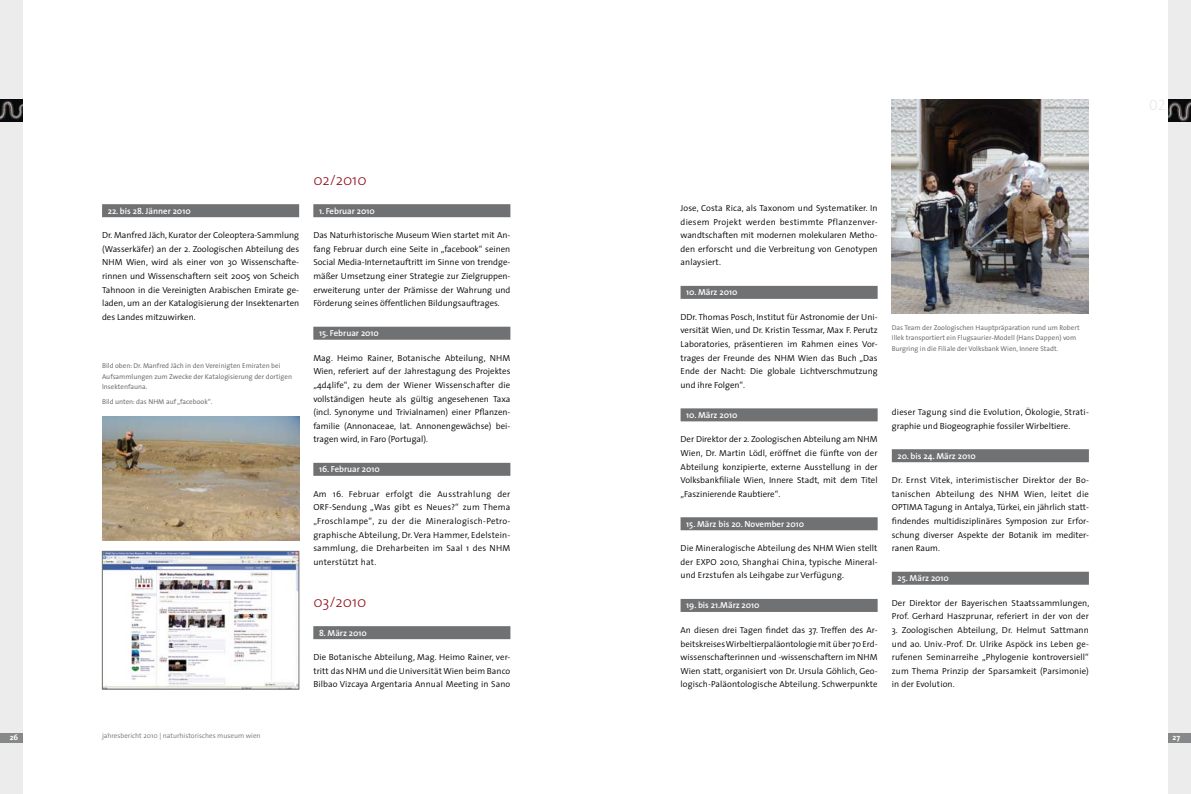
<style>
.page{position:relative;width:1191px;height:794px;background:#fff}
.page>*{position:absolute;margin:0;border:0;box-sizing:border-box;transform-origin:0 0}
.t1{font:300 15px "The Sans";color:#92131e}
.t2{font:15px "The Sans Extra Light Caps";color:#e3e4e4}
.t3{font:300 8.8px/13.6px "The Sans";color:#000;text-align:justify}
.t4{font:600 8.8px "The Sans";color:#fff}
.t5{font:700 8px "The Sans";color:#fff}
.t6{font:7px/10.5px "The Sans";color:#707173}
.t7{font:300 7px "The Sans";color:#707173}
</style>
<div class="page">
<div style="left:0;top:0;width:23px;height:794px;background:#ececed"></div>
<div style="left:0;top:732px;width:23px;height:10px;background:#878889"></div>
<div style="left:1168px;top:0;width:23px;height:794px;background:#ececed"></div>
<div style="left:1168px;top:732px;width:23px;height:10px;background:#878889"></div>
<div style="left:680px;top:286px;width:197px;height:13px;background:#707173"></div>
<div style="left:680px;top:408px;width:197px;height:13px;background:#707173"></div>
<div style="left:680px;top:517px;width:197px;height:13px;background:#707173"></div>
<div style="left:680px;top:599px;width:197px;height:13px;background:#707173"></div>
<div style="left:891px;top:449px;width:198px;height:13px;background:#707173"></div>
<div style="left:891px;top:572px;width:198px;height:13px;background:#707173"></div>
<div style="left:102px;top:204px;width:197px;height:13px;background:#707173"></div>
<div style="left:313px;top:204px;width:197px;height:13px;background:#707173"></div>
<div style="left:313px;top:327px;width:197px;height:13px;background:#707173"></div>
<div style="left:313px;top:463px;width:197px;height:13px;background:#707173"></div>
<div style="left:313px;top:626px;width:197px;height:13px;background:#707173"></div>
<img style="left:102px;top:416px;width:197px;height:125px">
<img style="left:104px;top:553px;width:193px;height:134px">
<div style="left:102px;top:551px;width:197px;height:138px;border:1px solid #707173"></div>
<img style="left:891px;top:99px;width:198px;height:214px">
<img style="left:0;top:99px;width:23px;height:23px">
<img style="left:1168px;top:99px;width:23px;height:23px">
<p class="t4" style="left:108px;top:203px;width:84px">22. bis 28. Jänner 2010</p>
<p class="t3" style="left:102px;top:228px;width:199px">Dr. Manfred Jäch, Kurator der Coleoptera-Sammlung (Wasserkäfer) an der 2. Zoologischen Abteilung des NHM Wien, wird als einer von 30 Wissenschafte&shy;rinnen und Wissenschaftern seit 2005 von Scheich Tahnoon in die Vereinigten Arabischen Emirate ge&shy;laden, um an der Katalogisierung der Insektenarten des Landes mitzuwirken.</p>
<p class="t6" style="left:102px;top:360px;width:191px">Bild oben: Dr. Manfred Jäch in den Vereinigten Emiraten bei<br>Aufsammlungen zum Zwecke der Katalogisierung der dortigen<br>Insektenfauna.</p>
<p class="t6" style="left:102px;top:396px;width:112px">Bild unten: das NHM auf „facebook“.</p>
<h1 class="t1" style="left:313px;top:167px;width:55px">02/2010</h1>
<p class="t4" style="left:319px;top:203px;width:57px">1. Februar 2010</p>
<p class="t3" style="left:313px;top:228px;width:199px">Das Naturhistorische Museum Wien startet mit An&shy;fang Februar durch eine Seite in „facebook“ seinen Social Media-Internetauftritt im Sinne von trendge&shy;mäßer Umsetzung einer Strategie zur Zielgruppen&shy;erweiterung unter der Prämisse der Wahrung und Förderung seines öffentlichen Bildungsauftrages.</p>
<p class="t4" style="left:319px;top:326px;width:61px">15. Februar 2010</p>
<p class="t3" style="left:313px;top:351px;width:199px">Mag. Heimo Rainer, Botanische Abteilung, NHM Wien, referiert auf der Jahrestagung des Projektes „4d4life“, zu dem der Wiener Wissenschafter die vollständigen heute als gültig angesehenen Taxa (incl. Synonyme und Trivialnamen) einer Pflanzen&shy;familie (Annonaceae, lat. Annonengewächse) bei&shy;tragen wird, in Faro (Portugal).</p>
<p class="t4" style="left:319px;top:462px;width:62px">16. Februar 2010</p>
<p class="t3" style="left:313px;top:487px;width:199px">Am 16. Februar erfolgt die Ausstrahlung der ORF-Sendung „Was gibt es Neues?“ zum Thema „Froschlampe“, zu der die Mineralogisch-Petro&shy;graphische Abteilung, Dr. Vera Hammer, Edelstein&shy;sammlung, die Dreharbeiten im Saal 1 des NHM unterstützt hat.</p>
<h1 class="t1" style="left:313px;top:589px;width:54px">03/2010</h1>
<p class="t4" style="left:319px;top:625px;width:49px">8. März 2010</p>
<p class="t3" style="left:313px;top:650px;width:199px">Die Botanische Abteilung, Mag. Heimo Rainer, ver&shy;tritt das NHM und die Universität Wien beim Banco Bilbao Vizcaya Argentaria Annual Meeting in Sano</p>
<p class="t3" style="left:680px;top:201px;width:199px">Jose, Costa Rica, als Taxonom und Systematiker. In diesem Projekt werden bestimmte Pflanzenver&shy;wandtschaften mit modernen molekularen Metho&shy;den erforscht und die Verbreitung von Genotypen anlaysiert.</p>
<p class="t4" style="left:686px;top:285px;width:53px">10. März 2010</p>
<p class="t3" style="left:680px;top:310px;width:199px">DDr. Thomas Posch, Institut für Astronomie der Uni&shy;versität Wien, und Dr. Kristin Tessmar, Max F. Perutz Laboratories, präsentieren im Rahmen eines Vor&shy;trages der Freunde des NHM Wien das Buch „Das Ende der Nacht: Die globale Lichtverschmutzung und ihre Folgen“.</p>
<p class="t4" style="left:686px;top:407px;width:53px">10. März 2010</p>
<p class="t3" style="left:680px;top:432px;width:199px">Der Direktor der 2. Zoologischen Abteilung am NHM Wien, Dr. Martin Lödl, eröffnet die fünfte von der Abteilung konzipierte, externe Ausstellung in der Volksbankfiliale Wien, Innere Stadt, mit dem Titel „Faszinierende Raubtiere“.</p>
<p class="t4" style="left:686px;top:516px;width:119px">15. März bis 20. November 2010</p>
<p class="t3" style="left:680px;top:541px;width:199px">Die Mineralogische Abteilung des NHM Wien stellt der EXPO 2010, Shanghai China, typische Mineral&shy;und Erzstufen als Leihgabe zur Verfügung.</p>
<p class="t4" style="left:686px;top:598px;width:75px">19. bis 21.März 2010</p>
<p class="t3" style="left:680px;top:623px;width:199px">An diesen drei Tagen findet das 37. Treffen des Ar&shy;beitskreises Wirbeltierpaläontologie mit über 70 Erd&shy;wissenschafterinnen und -wissenschaftern im NHM Wien statt, organisiert von Dr. Ursula Göhlich, Geo&shy;logisch-Paläontologische Abteilung. Schwerpunkte</p>
<p class="t6" style="left:891px;top:322px;width:189px">Das Team der Zoologischen Hauptpräparation rund um Robert<br>Illek transportiert ein Flugsaurier-Modell (Hans Dappen) vom<br>Burgring in die Filiale der Volksbank Wien, Innere Stadt.</p>
<p class="t3" style="left:891px;top:405px;width:199px">dieser Tagung sind die Evolution, Ökologie, Strati&shy;graphie und Biogeographie fossiler Wirbeltiere.</p>
<p class="t4" style="left:897px;top:448px;width:80px">20. bis 24. März 2010</p>
<p class="t3" style="left:891px;top:473px;width:199px">Dr. Ernst Vitek, interimistischer Direktor der Bo&shy;tanischen Abteilung des NHM Wien, leitet die OPTIMA Tagung in Antalya, Türkei, ein jährlich statt&shy;findendes multidisziplinäres Symposion zur Erfor&shy;schung diverser Aspekte der Botanik im mediter&shy;ranen Raum.</p>
<p class="t4" style="left:897px;top:571px;width:53px">25. März 2010</p>
<p class="t3" style="left:891px;top:595px;width:199px">Der Direktor der Bayerischen Staatssammlungen,<br>Prof. Gerhard Haszprunar, referiert in der von der</p>
<p class="t3" style="left:891px;top:623px;width:199px">3. Zoologischen Abteilung, Dr. Helmut Sattmann und ao. Univ.-Prof. Dr. Ulrike Aspöck ins Leben ge&shy;rufenen Seminarreihe „Phylogenie kontroversiell“ zum Thema Prinzip der Sparsamkeit (Parsimonie) in der Evolution.</p>
<h1 class="t2" style="left:1149px;top:93px;width:18px">02</h1>
<p class="t5" style="left:10px;top:730px;width:7px">26</p>
<p class="t7" style="left:102px;top:729px;width:160px">jahresbericht 2010 | naturhistorisches museum wien</p>
<p class="t5" style="left:1172px;top:730px;width:7px">27</p>
</div>
